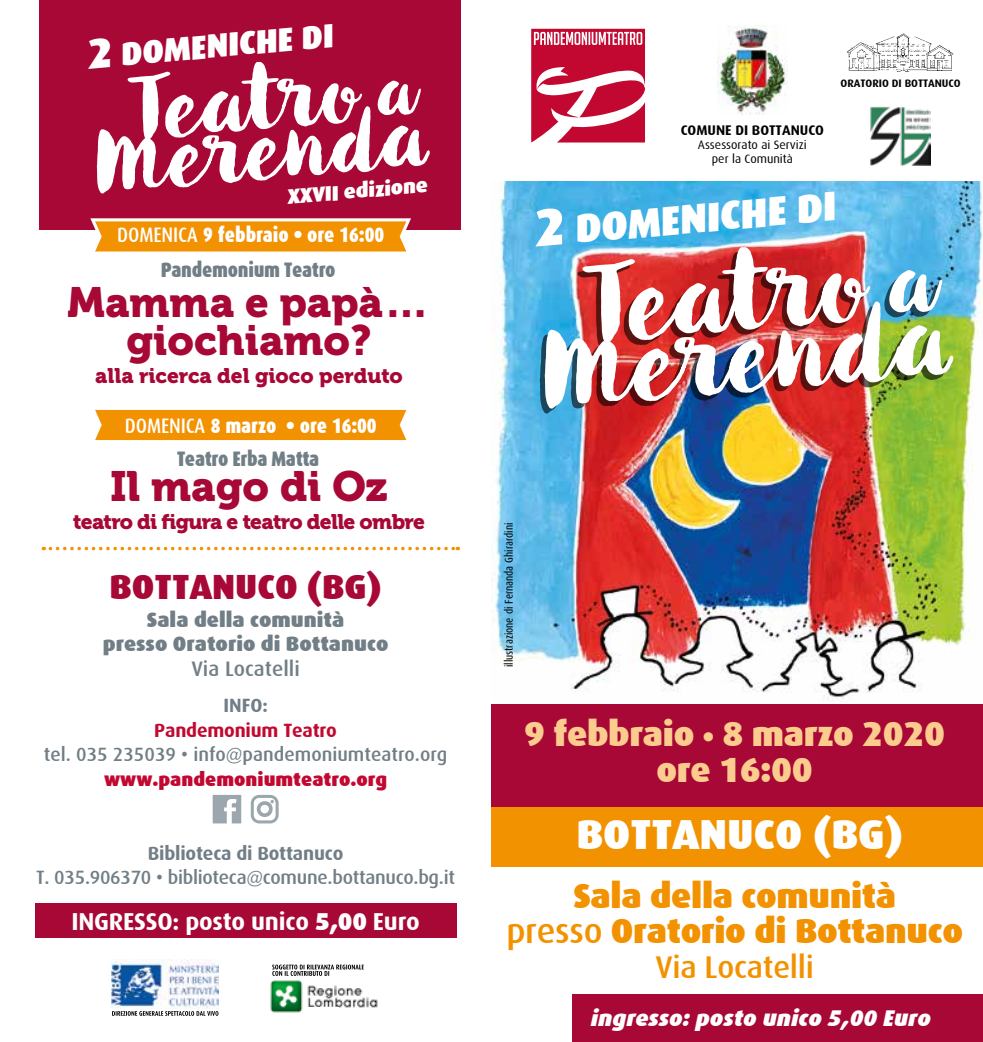
<style>
.page{position:relative;width:983px;height:1042px;background:#fff}
.page>*{position:absolute;margin:0;border:0;box-sizing:border-box;transform-origin:0 0}
.t1{font:42px/38.5px "Museo 900";color:#a70836;text-align:center}
.t2{font:900 42px "Dax";color:#fff}
.t3{font:900 41.3px "Dax";color:#fff}
.t4{font:900 35px/35px "Dax";letter-spacing:-.01em;color:#f39200;text-align:center}
.t5{font:900 35px/36.8px "Dax";letter-spacing:-.01em;color:#fccb8e;text-align:center}
.t6{font:900 35px "Dax";color:#a70836}
.t7{font:900 33.6px "Dax";color:#fff}
.t8{font:500 31.5px "Dax";letter-spacing:-.01em;color:#f39200}
.t9{font:700 24.5px "Dax";letter-spacing:-.01em;color:#fff}
.t10{font:italic 900 22.75px "Dax";color:#fff}
.t11{font:900 21px "Dax Condensed";letter-spacing:-.005em;color:#fff}
.t12{font:900 21px/24.5px "Dax";color:#717e86;text-align:center}
.t13{font:900 21px "Dax Condensed";letter-spacing:-.015em;color:#717e86}
.t14{font:21px "Museo 900";letter-spacing:-.03em;color:#a70836}
.t15{font:21px "Museo 900";color:#a70836}
.t16{font:900 21px "Dax";color:#fff}
.t17{font:500 21px "Dax";color:#717e86}
.t18{font:500 19.25px "Dax";letter-spacing:-.015em;color:#717e86}
.t19{font:700 19.25px "Dax";letter-spacing:-.01em;color:#717e86}
.t20{font:900 19.25px "Dax";color:#c20831}
.t21{font:700 19.25px "Dax";letter-spacing:-.01em;color:#c20831}
.t22{font:700 14px "Dax";color:#000}
.t23{font:12.25px/14px "Dax";color:#000;text-align:center}
.t24{font:11.38px "Dax Condensed";color:#000}
.t25{font:700 10.85px "Dax";color:#000}
.s1{font-size:42.7px}
.s2{font-weight:500}
.s3{font-weight:900}
.s4{font-size:52.5px}
.s5{font-size:24.5px}
</style>
<div class="page">
<div style="left:35px;top:903px;width:421px;height:35px;background:#a70836"></div>
<svg style="left:213px;top:795px;width:28px;height:28px"></svg>
<svg style="left:251px;top:795px;width:27px;height:28px"></svg>
<img style="left:492px;top:181px;width:490px;height:518px">
<div style="left:491px;top:704px;width:491px;height:117px;background:#a70836"></div>
<svg style="left:531px;top:29px;width:114px;height:113px"></svg>
<div style="left:572px;top:994px;width:410px;height:48px;background:#a70836"></div>
<div style="left:491px;top:807px;width:491px;height:59px;background:#f39200"></div>
<svg style="left:539px;top:299px;width:409px;height:117px;background:#857167"></svg>
<img style="left:544px;top:295px;width:409px;height:116px">
<img style="left:577px;top:236px;width:293px;height:116px">
<svg style="left:884px;top:267px;width:58px;height:53px"></svg>
<div style="left:39px;top:0;width:422px;height:229px;background:#a70836"></div>
<svg style="left:97px;top:61px;width:332px;height:133px"></svg>
<svg style="left:88px;top:218px;width:325px;height:34px;background:#f39f27"></svg>
<div style="left:95px;top:410px;width:312px;height:31px;background:#f39200"></div>
<svg style="left:50px;top:547px;width:408px;height:3px"></svg>
<img style="left:270px;top:980px;width:108px;height:33px">
<div style="left:303px;top:1007px;width:36px;height:12px;background:#fff"></div>
<svg style="left:272px;top:964px;width:92px;height:12px"></svg>
<svg style="left:112px;top:1011px;width:106px;height:5px"></svg>
<img style="left:112px;top:959px;width:107px;height:50px">
<img style="left:717px;top:26px;width:70px;height:89px">
<img style="left:847px;top:33px;width:107px;height:39px">
<img style="left:870px;top:106px;width:60px;height:60px">
<h3 class="t7" style="left:85px;top:38px;width:249px;rotate:-5deg"><span class="s1">2</span> DOMENICHE DI</h3>
<p class="t16" style="left:286px;top:185px;width:142px;rotate:-5deg">XXVII edizione</p>
<p class="t11" style="left:117px;top:223px;width:268px"><span class="s2">DOMENICA</span> 9 febbraio • ore 16:00</p>
<p class="t13" style="left:161px;top:258px;width:176px">Pandemonium Teatro</p>
<h1 class="t1" style="left:68px;top:283px;width:364px">Mamma e papà… giochiamo?</h1>
<p class="t15" style="left:95px;top:364px;width:309px">alla ricerca del gioco perduto</p>
<p class="t11" style="left:125px;top:414px;width:253px"><span class="s2">DOMENICA</span> 8 marzo • ore 16:00</p>
<p class="t13" style="left:177px;top:446px;width:144px">Teatro Erba Matta</p>
<h1 class="t1" style="left:110px;top:468px;width:279px">Il mago di Oz</h1>
<p class="t14" style="left:73px;top:510px;width:353px">teatro di figura e teatro delle ombre</p>
<h3 class="t6" style="left:109px;top:566px;width:274px">BOTTANUCO (BG)</h3>
<p class="t12" style="left:103px;top:607px;width:287px">Sala della comunità<br>presso Oratorio di Bottanuco</p>
<p class="t17" style="left:191px;top:657px;width:110px">Via Locatelli</p>
<p class="t19" style="left:223px;top:695px;width:46px">INFO:</p>
<p class="t21" style="left:154px;top:719px;width:184px">Pandemonium Teatro</p>
<p class="t18" style="left:44px;top:744px;width:405px">tel. 035 235039 • info@pandemoniumteatro.org</p>
<p class="t20" style="left:104px;top:768px;width:284px">www.pandemoniumteatro.org</p>
<p class="t19" style="left:148px;top:842px;width:197px">Biblioteca di Bottanuco</p>
<p class="t18" style="left:36px;top:866px;width:420px">T. 035.906370 • biblioteca@comune.bottanuco.bg.it</p>
<p class="t9" style="left:71px;top:908px;width:350px">INGRESSO: posto unico <span class="s3">5,00</span> Euro</p>
<p class="t22" style="left:680px;top:122px;width:145px">COMUNE DI BOTTANUCO</p>
<p class="t23" style="left:697px;top:138px;width:110px">Assessorato ai Servizi per la Comunità</p>
<p class="t25" style="left:840px;top:77px;width:122px">ORATORIO DI BOTTANUCO</p>
<h2 class="t3" style="left:531px;top:209px;width:305px;rotate:-5deg"><span class="s4">2</span> DOMENICHE DI</h2>
<p class="t24" style="left:502px;top:667px;width:146px;rotate:-90deg">illustrazione di Fernanda Ghirardini</p>
<h3 class="t5" style="left:524px;top:715px;width:422px">9 febbraio <span class="s5">•</span> 8 marzo 2020 ore 16:00</h3>
<h1 class="t2" style="left:576px;top:810px;width:328px">BOTTANUCO (BG)</h1>
<h3 class="t4" style="left:506px;top:879px;width:458px">Sala della comunità<br><span class="s2">presso</span> Oratorio di Bottanuco</h3>
<h3 class="t8" style="left:655px;top:949px;width:160px">Via Locatelli</h3>
<p class="t10" style="left:590px;top:1004px;width:341px">ingresso: posto unico 5,00 Euro</p>
</div>
